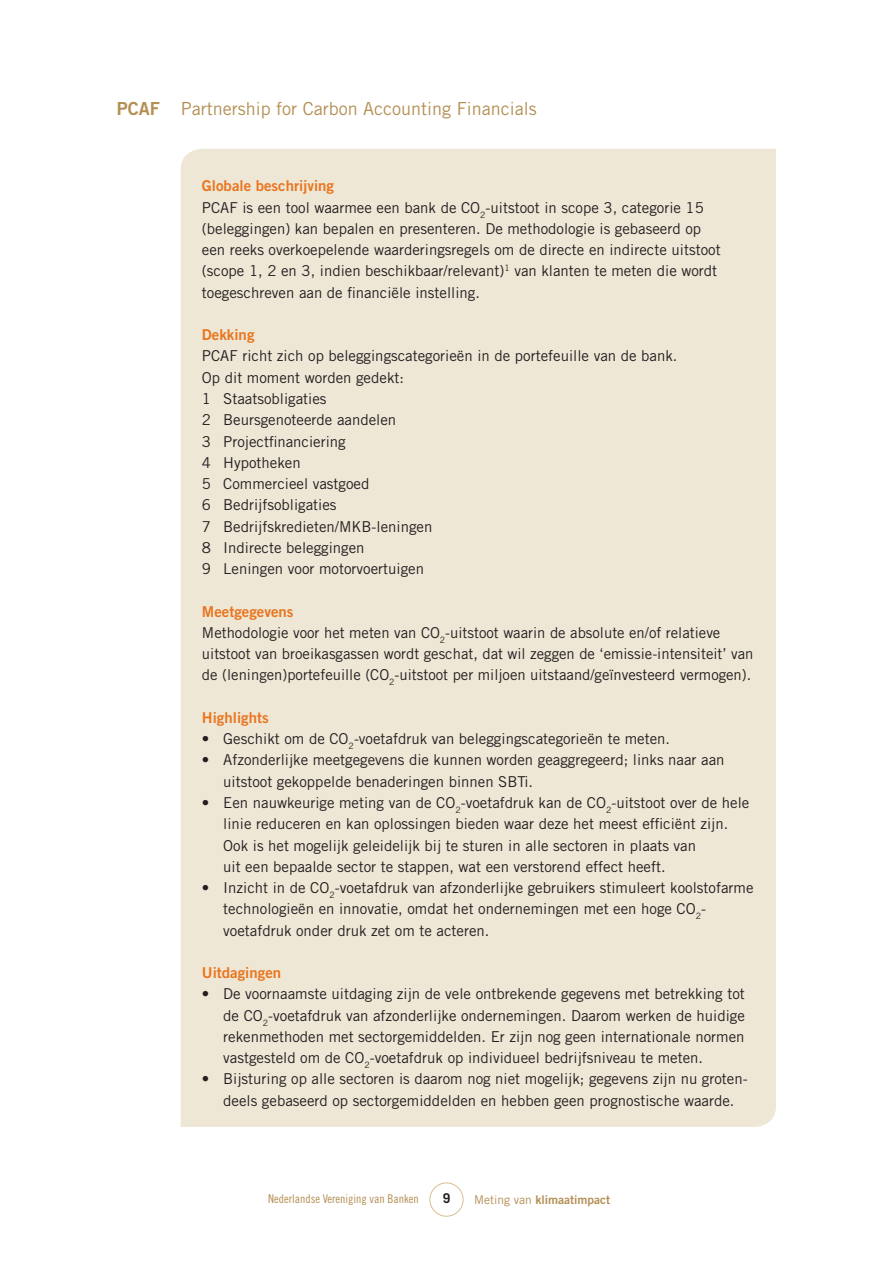
<style>
.page{position:relative;width:893px;height:1263px;background:#fff}
.page>*{position:absolute;margin:0;border:0;box-sizing:border-box;transform-origin:0 0}
.Uitdagingen{font:18px "Trade Gothic";color:#b48f54}
.KADER_opsomming{font:15px/21.3px "Trade Gothic";color:#231f20}
.KADER_tekst{font:15px/21.3px "Trade Gothic";color:#231f20}
.KADER_kopje{font:15px "Trade Gothic Bold Two";color:#e9751e}
.t1{font:700 13.5px "Trade Gothic";color:#231f20}
.t2{font:12px "Trade Gothic Cond Eighteen";color:#b48f54}
.t3{font:12px "Trade Gothic Bold Two";color:#b48f54}
.s1{font-family:"Trade Gothic Bold Two"}
.s2{font-family:"Trade Gothic"}
</style>
<div class="page">
<div style="left:429px;top:1182px;width:34px;height:34px;border:1px solid #d8bf91;border-radius:50%"></div>
<div style="left:181px;top:149px;width:595px;height:978px;background:#eee7d6"></div>
<p class="Uitdagingen" style="left:117px;top:98px;width:421px"><span class="s1">PCAF</span> Partnership for Carbon Accounting Financials</p>
<p class="KADER_kopje" style="left:202px;top:177px;width:134px">Globale beschrijving</p>
<p class="KADER_tekst" style="left:202px;top:196px;width:520px">PCAF is een tool waarmee een bank de CO<sub>2</sub>-uitstoot in scope 3, categorie 15 (beleggingen) kan bepalen en presenteren. De methodologie is gebaseerd op een reeks overkoepelende waarderingsregels om de directe en indirecte uitstoot (scope 1, 2 en 3, indien beschikbaar/relevant)<sup>1</sup> van klanten te meten die wordt toegeschreven aan de financiële instelling.</p>
<p class="KADER_kopje" style="left:202px;top:326px;width:54px">Dekking</p>
<p class="KADER_tekst" style="left:202px;top:345px;width:477px">PCAF richt zich op beleggingscategorieën in de portefeuille van de bank.<br>Op dit moment worden gedekt:</p>
<p class="KADER_opsomming" style="left:202px;top:388px;width:126px">1 Staatsobligaties</p>
<p class="KADER_opsomming" style="left:202px;top:409px;width:196px">2 Beursgenoteerde aandelen</p>
<p class="KADER_opsomming" style="left:202px;top:430px;width:145px">3 Projectfinanciering</p>
<p class="KADER_opsomming" style="left:202px;top:452px;width:100px">4 Hypotheken</p>
<p class="KADER_opsomming" style="left:202px;top:473px;width:169px">5 Commercieel vastgoed</p>
<p class="KADER_opsomming" style="left:202px;top:494px;width:136px">6 Bedrijfsobligaties</p>
<p class="KADER_opsomming" style="left:202px;top:515px;width:232px">7 Bedrijfskredieten/MKB-leningen</p>
<p class="KADER_opsomming" style="left:202px;top:537px;width:164px">8 Indirecte beleggingen</p>
<p class="KADER_opsomming" style="left:202px;top:558px;width:224px">9 Leningen voor motorvoertuigen</p>
<p class="KADER_kopje" style="left:202px;top:602px;width:93px">Meetgegevens</p>
<p class="KADER_tekst" style="left:202px;top:622px;width:553px">Methodologie voor het meten van CO<sub>2</sub>-uitstoot waarin de absolute en/of relatieve uitstoot van broeikasgassen wordt geschat, dat wil zeggen de ‘emissie-intensiteit’ van de (leningen)portefeuille (CO<sub>2</sub>-uitstoot per miljoen uitstaand/geïnvesteerd vermogen).</p>
<p class="KADER_kopje" style="left:202px;top:708px;width:68px">Highlights</p>
<p class="KADER_opsomming" style="left:202px;top:728px;width:470px">• Geschikt om de CO<sub>2</sub>-voetafdruk van beleggingscategorieën te meten.</p>
<p class="KADER_opsomming" style="left:223px;top:749px;width:503px;text-indent:-21px">• Afzonderlijke meetgegevens die kunnen worden geaggregeerd; links naar aan uitstoot gekoppelde benaderingen binnen SBTi.</p>
<p class="KADER_opsomming" style="left:223px;top:792px;width:528px;text-indent:-21px">• Een nauwkeurige meting van de CO<sub>2</sub>-voetafdruk kan de CO<sub>2</sub>-uitstoot over de hele linie reduceren en kan oplossingen bieden waar deze het meest efficiënt zijn.<br>Ook is het mogelijk geleidelijk bij te sturen in alle sectoren in plaats van<br>uit een bepaalde sector te stappen, wat een verstorend effect heeft.</p>
<p class="KADER_opsomming" style="left:223px;top:877px;width:532px;text-indent:-21px">• Inzicht in de CO<sub>2</sub>-voetafdruk van afzonderlijke gebruikers stimuleert koolstofarme technologieën en innovatie, omdat het ondernemingen met een hoge CO<sub>2</sub>- voetafdruk onder druk zet om te acteren.</p>
<p class="KADER_kopje" style="left:202px;top:963px;width:81px">Uitdagingen</p>
<p class="KADER_opsomming" style="left:223px;top:983px;width:523px;text-align:justify;text-indent:-21px">• De voornaamste uitdaging zijn de vele ontbrekende gegevens met betrekking tot de CO<sub>2</sub>-voetafdruk van afzonderlijke ondernemingen. Daarom werken de huidige rekenmethoden met sectorgemiddelden. Er zijn nog geen internationale normen vastgesteld om de CO<sub>2</sub>-voetafdruk op individueel bedrijfsniveau te meten.</p>
<p class="KADER_opsomming" style="left:202px;top:1068px;width:547px;text-align:center">• Bijsturing op alle sectoren is daarom nog niet mogelijk; gegevens zijn nu groten&shy;deels gebaseerd op sectorgemiddelden en hebben geen prognostische waarde.</p>
<p class="t2" style="left:268px;top:1192px;width:152px">Nederlandse Vereniging van Banken</p>
<p class="t1" style="left:443px;top:1190px;width:9px">9</p>
<p class="t3" style="left:474px;top:1192px;width:137px"><span class="s2">Meting van</span> klimaatimpact</p>
</div>
